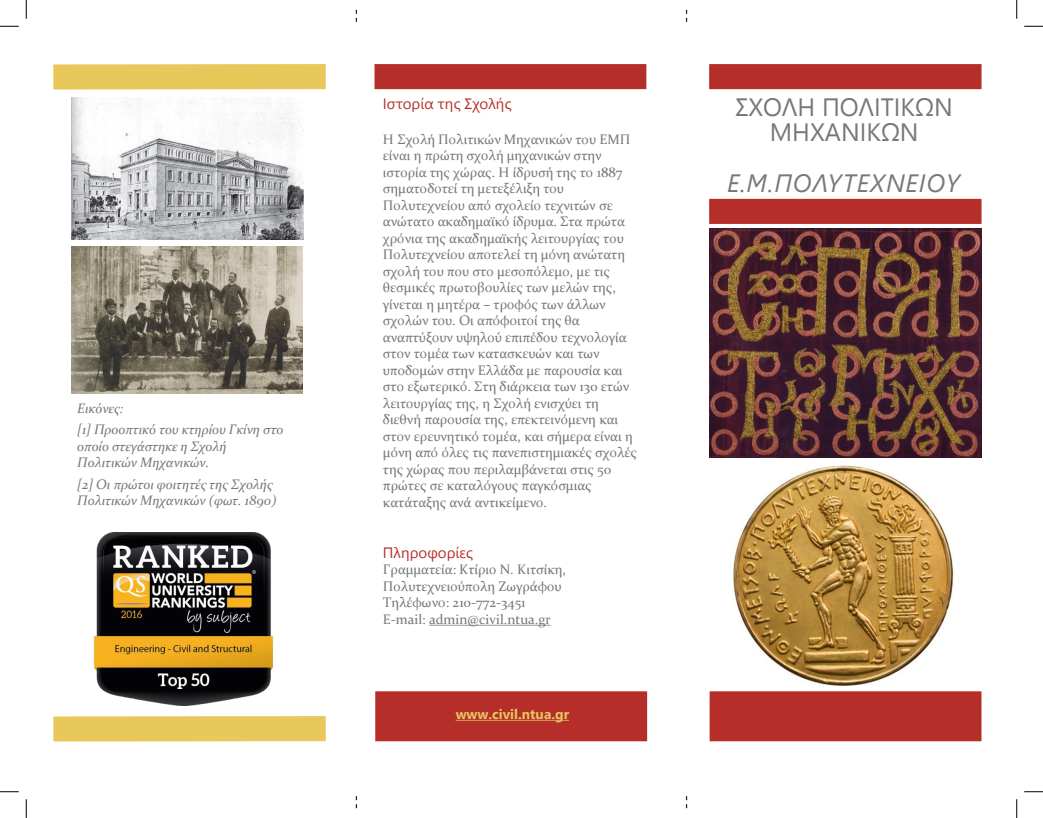
<style>
.page{position:relative;width:1043px;height:818px;background:#fff}
.page>*{position:absolute;margin:0;border:0;box-sizing:border-box;transform-origin:0 0}
.t1{font:25px/25.5px "Segoe UI";color:#76787b;text-align:center}
.t2{font:italic 25px "Segoe UI";letter-spacing:.035em;color:#76787b}
.t3{font:15px "Segoe UI";color:#b52e29}
.t4{font:13.88px "Constantia";color:#76787b}
.t5{font:13.75px/16.5px "Constantia";color:#76787b}
.t6{font:italic 13.75px/16.5px "Constantia";color:#76787b}
.t7{font:700 13.75px "Segoe UI";color:#e6c660}
</style>
<div class="page">
<div style="left:375px;top:691px;width:272px;height:50px;background:#b52e29"></div>
<svg style="left:456px;top:719px;width:113px;height:1px"></svg>
<svg style="left:429px;top:624px;width:121px;height:1px"></svg>
<img style="left:72px;top:102px;width:231px;height:137px">
<img style="left:709px;top:228px;width:272px;height:229px">
<img style="left:733px;top:465px;width:220px;height:220px">
<img style="left:72px;top:246px;width:231px;height:148px">
<div style="left:374px;top:64px;width:272px;height:25px;background:#b52e29"></div>
<div style="left:709px;top:64px;width:272px;height:25px;background:#b52e29"></div>
<svg style="left:53px;top:64px;width:273px;height:38px"></svg>
<img style="left:94px;top:532px;width:179px;height:171px">
<div style="left:709px;top:691px;width:272px;height:50px;background:#b52e29"></div>
<div style="left:709px;top:199px;width:272px;height:25px;background:#b52e29"></div>
<svg style="left:53px;top:703px;width:273px;height:39px"></svg>
<svg style="left:0;top:25px;width:19px;height:2px"></svg>
<svg style="left:1024px;top:25px;width:18px;height:2px"></svg>
<svg style="left:0;top:791px;width:19px;height:1px"></svg>
<svg style="left:1024px;top:791px;width:18px;height:1px"></svg>
<svg style="left:25px;top:0;width:2px;height:19px"></svg>
<svg style="left:25px;top:799px;width:2px;height:19px"></svg>
<svg style="left:1016px;top:0;width:1px;height:19px"></svg>
<svg style="left:1016px;top:799px;width:1px;height:19px"></svg>
<p class="t6" style="left:77px;top:396px;width:208px;line-height:21.5px">Εικόνες:<br>[1] Προοπτικό του κτηρίου Γκίνη στο</p>
<p class="t6" style="left:77px;top:437px;width:151px">οποίο στεγάστηκε η Σχολή<br>Πολιτικών Μηχανικών.</p>
<p class="t6" style="left:77px;top:475px;width:201px">[2] Οι πρώτοι φοιτητές της Σχολής<br>Πολιτικών Μηχανικών (φωτ. 1890)</p>
<p class="t3" style="left:383px;top:92px;width:130px">Ιστορία της Σχολής</p>
<p class="t5" style="left:383px;top:130px;width:249px">Η Σχολή Πολιτικών Μηχανικών του ΕΜΠ είναι η πρώτη σχολή μηχανικών στην ιστορία της χώρας. Η ίδρυσή της το 1887 σηματοδοτεί τη μετεξέλιξη του Πολυτεχνείου από σχολείο τεχνιτών σε</p>
<p class="t4" style="left:383px;top:212px;width:243px">ανώτατο ακαδημαϊκό ίδρυμα. Στα πρώτα</p>
<p class="t5" style="left:383px;top:229px;width:255px">χρόνια της ακαδημαϊκής λειτουργίας του Πολυτεχνείου αποτελεί τη μόνη ανώτατη σχολή του που στο μεσοπόλεμο, με τις θεσμικές πρωτοβουλίες των μελών της, γίνεται η μητέρα – τροφός των άλλων σχολών του. Οι απόφοιτοί της θα αναπτύξουν υψηλού επιπέδου τεχνολογία στον τομέα των κατασκευών και των υποδομών στην Ελλάδα με παρουσία και στο εξωτερικό. Στη διάρκεια των 130 ετών λειτουργίας της, η Σχολή ενισχύει τη διεθνή παρουσία της, επεκτεινόμενη και στον ερευνητικό τομέα, και σήμερα είναι η μόνη από όλες τις πανεπιστημιακές σχολές της χώρας που περιλαμβάνεται στις 50 πρώτες σε καταλόγους παγκόσμιας</p>
<p class="t4" style="left:383px;top:492px;width:165px">κατάταξης ανά αντικείμενο.</p>
<p class="t3" style="left:383px;top:540px;width:92px">Πληροφορίες</p>
<p class="t5" style="left:383px;top:560px;width:185px">Γραμματεία: Κτίριο Ν. Κιτσίκη,<br>Πολυτεχνειούπολη Zωγράφου<br>Τηλέφωνo: 210-772-3451<br>E-mail: admin@civil.ntua.gr</p>
<p class="t7" style="left:455px;top:702px;width:115px">www.civil.ntua.gr</p>
<p class="t1" style="left:735px;top:93px;width:219px">ΣΧΟΛΗ ΠΟΛΙΤΙΚΩΝ<br>ΜΗΧΑΝΙΚΩΝ</p>
<p class="t2" style="left:727px;top:166px;width:234px">Ε.Μ.ΠΟΛΥΤΕΧΝΕΙΟΥ</p>
</div>
